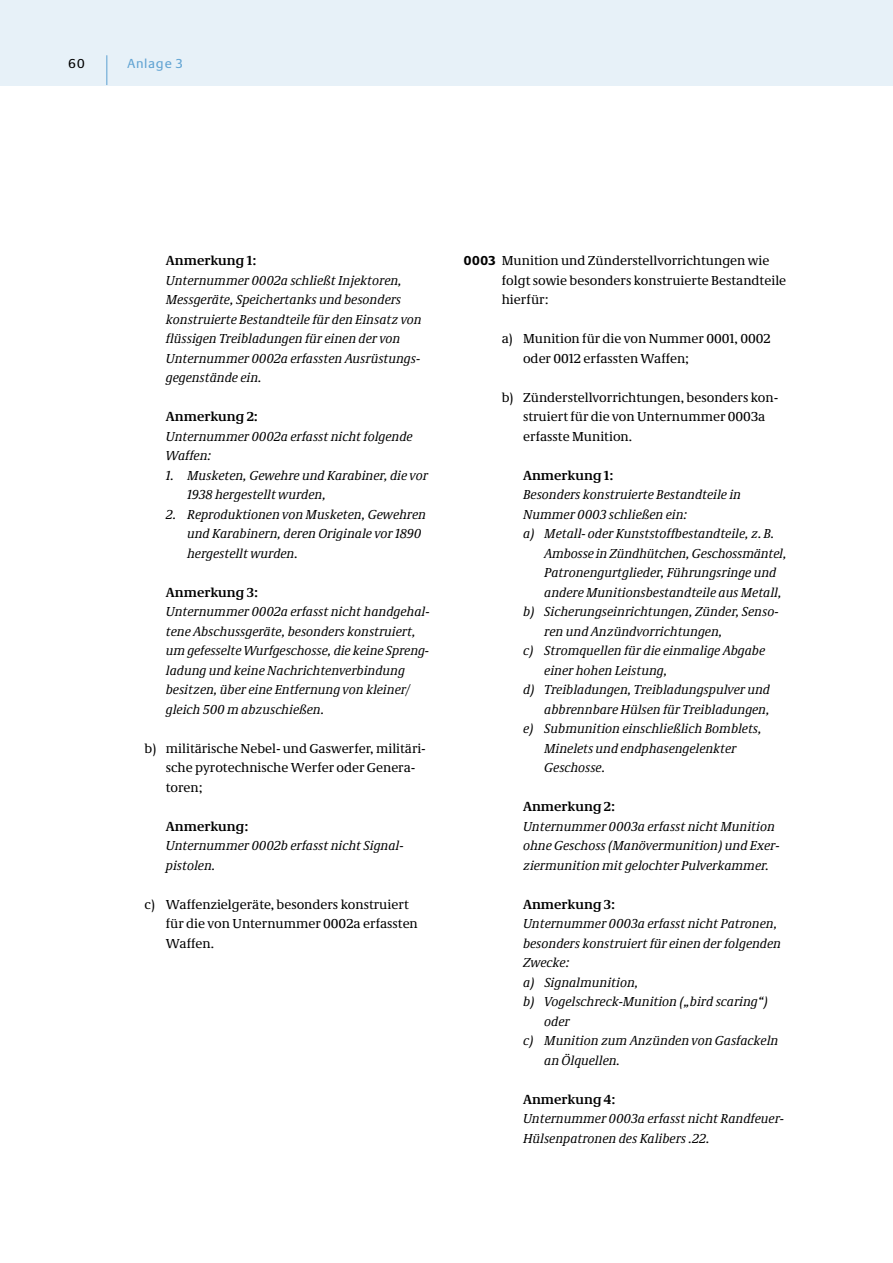
<style>
.page{position:relative;width:893px;height:1263px;background:#fff}
.page>*{position:absolute;margin:0;border:0;box-sizing:border-box;transform-origin:0 0}
.t1{font:italic 13.5px/19.5px "Neue Demos";color:#000}
.t2{font:13.5px/19.5px "Neue Demos";color:#000}
.t3{font:700 13.5px "Neue Demos";color:#000}
.t4{font:13.5px "Neue Praxis";letter-spacing:.05em;color:#62a4d3}
.t5{font:13.5px "Neue Praxis";color:#000}
.s1{font-family:"Neue Praxis";font-weight:700}
</style>
<div class="page">
<div style="left:0;top:0;width:893px;height:85px;background:#e7f1f8"></div>
<hr style="left:106px;top:55px;width:1px;height:30px;background:#62a4d3">
<p class="t5" style="left:68px;top:55px;width:18px">60</p>
<p class="t4" style="left:128px;top:55px;width:57px">Anlage 3</p>
<p class="t3" style="left:166px;top:252px;width:92px">Anmerkung 1:</p>
<p class="t1" style="left:166px;top:270px;width:257px">Unternummer 0002a schließt Injektoren, Messgeräte, Speichertanks und besonders konstruierte Bestandteile für den Einsatz von flüssigen Treibladungen für einen der von Unternummer 0002a erfassten Ausrüstungs&shy;gegenstände ein.</p>
<p class="t3" style="left:166px;top:408px;width:94px">Anmerkung 2:</p>
<p class="t1" style="left:166px;top:426px;width:248px">Unternummer 0002a erfasst nicht folgende<br>Waffen:</p>
<p class="t1" style="left:187px;top:465px;width:242px;text-indent:-21px">1. Musketen, Gewehre und Karabiner, die vor<br>1938 hergestellt wurden,</p>
<p class="t1" style="left:187px;top:504px;width:240px;text-indent:-21px">2. Reproduktionen von Musketen, Gewehren und Karabinern, deren Originale vor 1890 hergestellt wurden.</p>
<p class="t3" style="left:166px;top:584px;width:94px">Anmerkung 3:</p>
<p class="t1" style="left:166px;top:602px;width:265px">Unternummer 0002a erfasst nicht handgehal&shy;tene Abschussgeräte, besonders konstruiert, um gefesselte Wurfgeschosse, die keine Spreng&shy;ladung und keine Nachrichtenverbindung besitzen, über eine Entfernung von kleiner/ gleich 500 m abzuschießen.</p>
<p class="t2" style="left:166px;top:738px;width:261px;text-indent:-21px">b) militärische Nebel- und Gaswerfer, militäri&shy;sche pyrotechnische Werfer oder Genera&shy;toren;</p>
<p class="t3" style="left:166px;top:818px;width:84px">Anmerkung:</p>
<p class="t1" style="left:166px;top:836px;width:238px">Unternummer 0002b erfasst nicht Signal&shy;pistolen.</p>
<p class="t2" style="left:166px;top:894px;width:254px;text-indent:-21px">c) Waffenzielgeräte, besonders konstruiert für die von Unternummer 0002a erfassten<br>Waffen.</p>
<p class="t2" style="left:502px;top:251px;width:286px;text-indent:-38px"><span class="s1">0003</span> Munition und Zünderstellvorrichtungen wie folgt sowie besonders konstruierte Bestandteile hierfür:</p>
<p class="t2" style="left:523px;top:329px;width:249px;text-indent:-21px">a) Munition für die von Nummer 0001, 0002 oder 0012 erfassten Waffen;</p>
<p class="t2" style="left:523px;top:387px;width:256px;text-indent:-21px">b) Zünderstellvorrichtungen, besonders kon&shy;struiert für die von Unternummer 0003a erfasste Munition.</p>
<p class="t3" style="left:523px;top:467px;width:92px">Anmerkung 1:</p>
<p class="t1" style="left:523px;top:485px;width:220px">Besonders konstruierte Bestandteile in</p>
<p class="t1" style="left:523px;top:504px;width:166px">Nummer 0003 schließen ein:</p>
<p class="t1" style="left:523px;top:524px;width:253px">a) Metall- oder Kunststoffbestandteile, z.B.</p>
<p class="t1" style="left:544px;top:543px;width:244px">Ambosse in Zündhütchen, Geschossmäntel,</p>
<p class="t1" style="left:544px;top:563px;width:234px">Patronengurtglieder, Führungsringe und</p>
<p class="t1" style="left:544px;top:582px;width:239px">andere Munitionsbestandteile aus Metall,</p>
<p class="t1" style="left:523px;top:602px;width:257px">b) Sicherungseinrichtungen, Zünder, Senso-</p>
<p class="t1" style="left:544px;top:621px;width:180px">ren und Anzündvorrichtungen,</p>
<p class="t1" style="left:523px;top:641px;width:244px">c) Stromquellen für die einmalige Abgabe</p>
<p class="t1" style="left:544px;top:660px;width:125px">einer hohen Leistung,</p>
<p class="t1" style="left:523px;top:680px;width:248px">d) Treibladungen, Treibladungspulver und</p>
<p class="t1" style="left:544px;top:699px;width:227px">abbrennbare Hülsen für Treibladungen,</p>
<p class="t1" style="left:523px;top:719px;width:240px">e) Submunition einschließlich Bomblets,</p>
<p class="t1" style="left:544px;top:738px;width:193px">Minelets und endphasengelenkter</p>
<p class="t1" style="left:544px;top:758px;width:63px">Geschosse.</p>
<p class="t3" style="left:523px;top:798px;width:94px">Anmerkung 2:</p>
<p class="t1" style="left:523px;top:816px;width:257px">Unternummer 0003a erfasst nicht Munition ohne Geschoss (Manövermunition) und Exer&shy;ziermunition mit gelochter Pulverkammer.</p>
<p class="t3" style="left:523px;top:896px;width:94px">Anmerkung 3:</p>
<p class="t1" style="left:523px;top:914px;width:256px">Unternummer 0003a erfasst nicht Patronen,</p>
<p class="t1" style="left:523px;top:933px;width:260px">besonders konstruiert für einen der folgenden</p>
<p class="t1" style="left:523px;top:953px;width:48px">Zwecke:</p>
<p class="t1" style="left:523px;top:972px;width:117px">a) Signalmunition,</p>
<p class="t1" style="left:523px;top:992px;width:246px">b) Vogelschreck-Munition („bird scaring“)</p>
<p class="t1" style="left:544px;top:1011px;width:27px">oder</p>
<p class="t1" style="left:523px;top:1031px;width:257px">c) Munition zum Anzünden von Gasfackeln</p>
<p class="t1" style="left:544px;top:1050px;width:78px">an Ölquellen.</p>
<p class="t3" style="left:523px;top:1091px;width:94px">Anmerkung 4:</p>
<p class="t1" style="left:523px;top:1109px;width:262px">Unternummer 0003a erfasst nicht Randfeuer-<br>Hülsenpatronen des Kalibers .22.</p>
</div>
